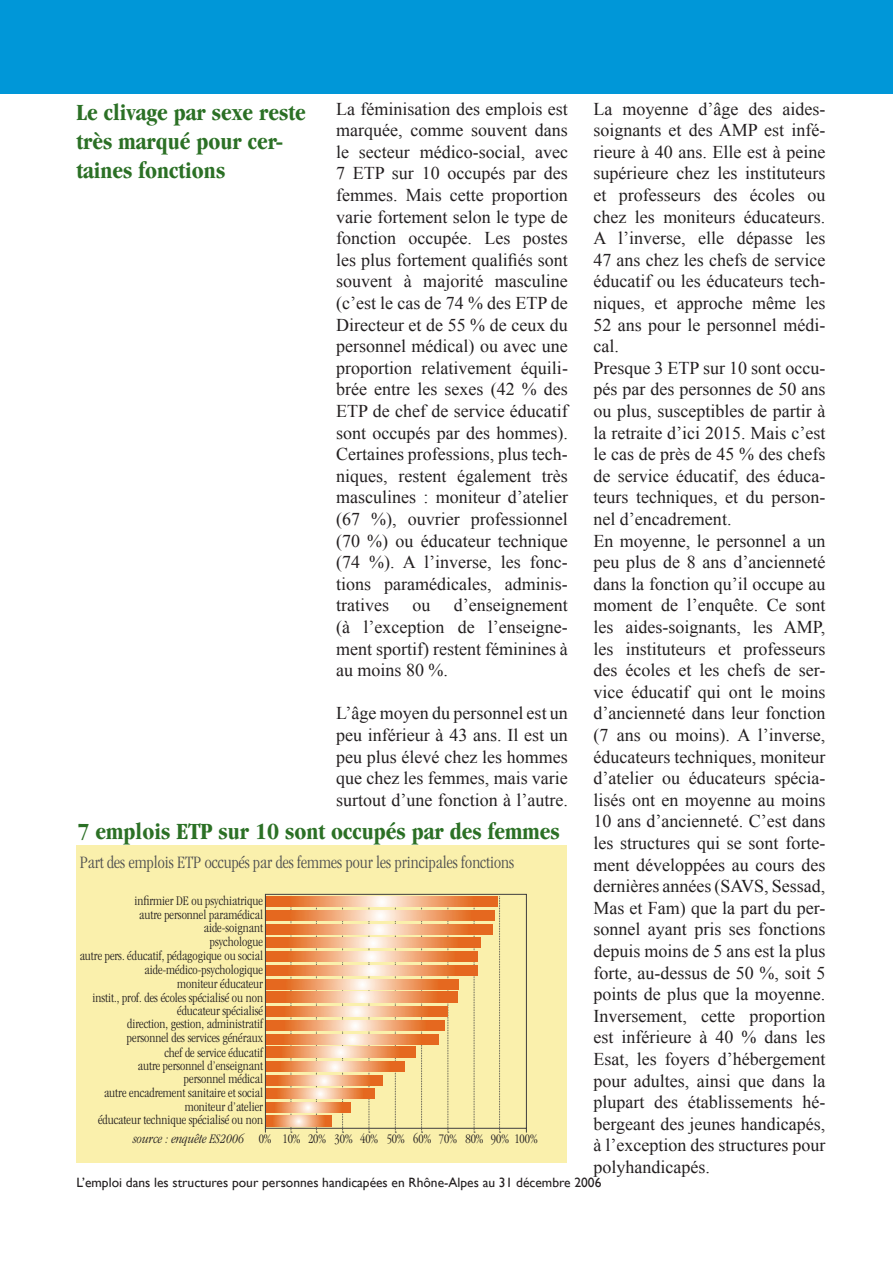
<style>
.page{position:relative;width:893px;height:1263px;background:#fff}
.page>*{position:absolute;margin:0;border:0;box-sizing:border-box;transform-origin:0 0}
.t1{font:700 condensed 24px/28.8px "Garamond";color:#2b7025}
.t2{font:18px/21.6px "Times New Roman";color:#231f20;text-align:justify}
.t3{font:300 condensed 18px "Garamond";color:#4e4f50}
.t4{font:300 condensed 13.5px "Garamond";color:#231f20}
.t5{font:13.5px "Gill Sans";color:#231f20}
.s1{font-style:italic}
</style>
<div class="page">
<div style="left:0;top:0;width:13px;height:93px;background:#0097d8"></div>
<div style="left:13px;top:0;width:879px;height:93px;background:#0097d8"></div>
<div style="left:77px;top:845px;width:490px;height:317px;background:#faf0ac"></div>
<svg style="left:264px;top:893px;width:263px;height:240px"></svg>
<h1 class="t1" style="left:77px;top:100px;width:231px">Le clivage par sexe reste très marqué pour cer&shy;taines fonctions</h1>
<p class="t2" style="left:336px;top:98px;width:233px">La féminisation des emplois est marquée, comme souvent dans le secteur médico-social, avec 7 ETP sur 10 occupés par des femmes. Mais cette proportion varie fortement selon le type de fonction occupée. Les postes les plus fortement qualifiés sont souvent à majorité masculine (c’est le cas de 74 % des ETP de Directeur et de 55 % de ceux du personnel médical) ou avec une proportion relativement équili&shy;brée entre les sexes (42 % des ETP de chef de service éducatif sont occupés par des hommes).<br>Certaines professions, plus tech&shy;niques, restent également très masculines : moniteur d’atelier (67 %), ouvrier professionnel (70 %) ou éducateur technique (74 %). A l’inverse, les fonc&shy;tions paramédicales, adminis&shy;tratives</p>
<p class="t2" style="left:593px;top:98px;width:233px;text-align:left">La moyenne d’âge des aides&shy;soignants et des AMP est infé&shy;rieure à 40 ans. Elle est à peine supérieure chez les instituteurs et professeurs des écoles ou chez les moniteurs éducateurs.<br>A l’inverse, elle dépasse les<br>47 ans chez les chefs de service éducatif ou les éducateurs tech&shy;niques, et approche même les<br>52 ans pour le personnel médi&shy;cal.<br>Presque 3 ETP sur 10 sont occu&shy;pés par des personnes de 50 ans ou plus, susceptibles de partir à la retraite d’ici 2015. Mais c’est le cas de près de 45 % des chefs de service éducatif, des éduca&shy;teurs techniques, et du person&shy;nel d’encadrement.<br>En moyenne, le personnel a un peu plus de 8 ans d’ancienneté dans la fonction qu’il occupe au moment de l’enquête. Ce sont les aides-soignants, les AMP, les instituteurs et professeurs des écoles et les chefs de ser&shy;vice éducatif qui ont le moins d’ancienneté dans leur fonction (7 ans ou moins). A l’inverse, éducateurs techniques, moniteur d’atelier ou éducateurs spécia&shy;lisés ont en moyenne au moins<br>10 ans d’ancienneté. C’est dans les structures qui se sont forte&shy;ment développées au cours des dernières années (SAVS, Sessad,<br>Mas et Fam) que la part du per&shy;sonnel ayant pris ses fonctions depuis moins de 5 ans est la plus forte, au-dessus de 50 %, soit 5 points de plus que la moyenne.<br>Inversement, cette proportion est inférieure à 40 % dans les<br>Esat, les foyers d’hébergement pour adultes, ainsi que dans la plupart des établissements hé&shy;bergeant des jeunes handicapés, à l’exception des structures pour polyhandicapés.</p>
<p class="t2" style="left:336px;top:594px;width:233px;text-indent:118px">d’enseignement (à l’exception de l’enseigne&shy;ment sportif) restent féminines à au moins 80 %.</p>
<p class="t2" style="left:336px;top:702px;width:233px">L’âge moyen du personnel est un peu inférieur à 43 ans. Il est un peu plus élevé chez les hommes que chez les femmes, mais varie surtout d’une fonction à l’autre.</p>
<p class="t2" style="left:412px;top:594px;width:19px">ou</p>
<h1 class="t1" style="left:78px;top:819px;width:483px">7 emplois ETP sur 10 sont occupés par des femmes</h1>
<p class="t3" style="left:80px;top:855px;width:436px">Part des emplois ETP occupés par des femmes pour les principales fonctions</p>
<p class="t4" style="left:134px;top:895px;width:130px">infirmier DE ou psychiatrique</p>
<p class="t4" style="left:139px;top:909px;width:125px">autre personnel paramédical</p>
<p class="t4" style="left:204px;top:923px;width:61px">aide-soignant</p>
<p class="t4" style="left:210px;top:937px;width:55px">psychologue</p>
<p class="t4" style="left:80px;top:951px;width:185px">autre pers. éducatif, pédagogique ou social</p>
<p class="t4" style="left:144px;top:964px;width:120px">aide-médico-psychologique</p>
<p class="t4" style="left:177px;top:978px;width:87px">moniteur éducateur</p>
<p class="t4" style="left:92px;top:992px;width:172px">instit., prof. des écoles spécialisé ou non</p>
<p class="t4" style="left:177px;top:1006px;width:87px">éducateur spécialisé</p>
<p class="t4" style="left:127px;top:1019px;width:137px">direction, gestion, administratif</p>
<p class="t4" style="left:127px;top:1032px;width:138px">personnel des services généraux</p>
<p class="t4" style="left:164px;top:1047px;width:100px">chef de service éducatif</p>
<p class="t4" style="left:138px;top:1060px;width:127px">autre personnel d’enseignant</p>
<p class="t4" style="left:184px;top:1074px;width:81px">personnel médical</p>
<p class="t4" style="left:104px;top:1088px;width:160px">autre encadrement sanitaire et social</p>
<p class="t4" style="left:185px;top:1101px;width:80px">moniteur d’atelier</p>
<p class="t4" style="left:98px;top:1114px;width:166px">éducateur technique spécialisé ou non</p>
<p class="t4" style="left:133px;top:1133px;width:406px"><span class="s1">source : enquête ES2006</span> 0% 10% 20% 30% 40% 50% 60% 70% 80% 90% 100%</p>
<p class="t5" style="left:77px;top:1175px;width:526px">L’emploi dans les structures pour personnes handicapées en Rhône-Alpes au 31 décembre 2006</p>
</div>
